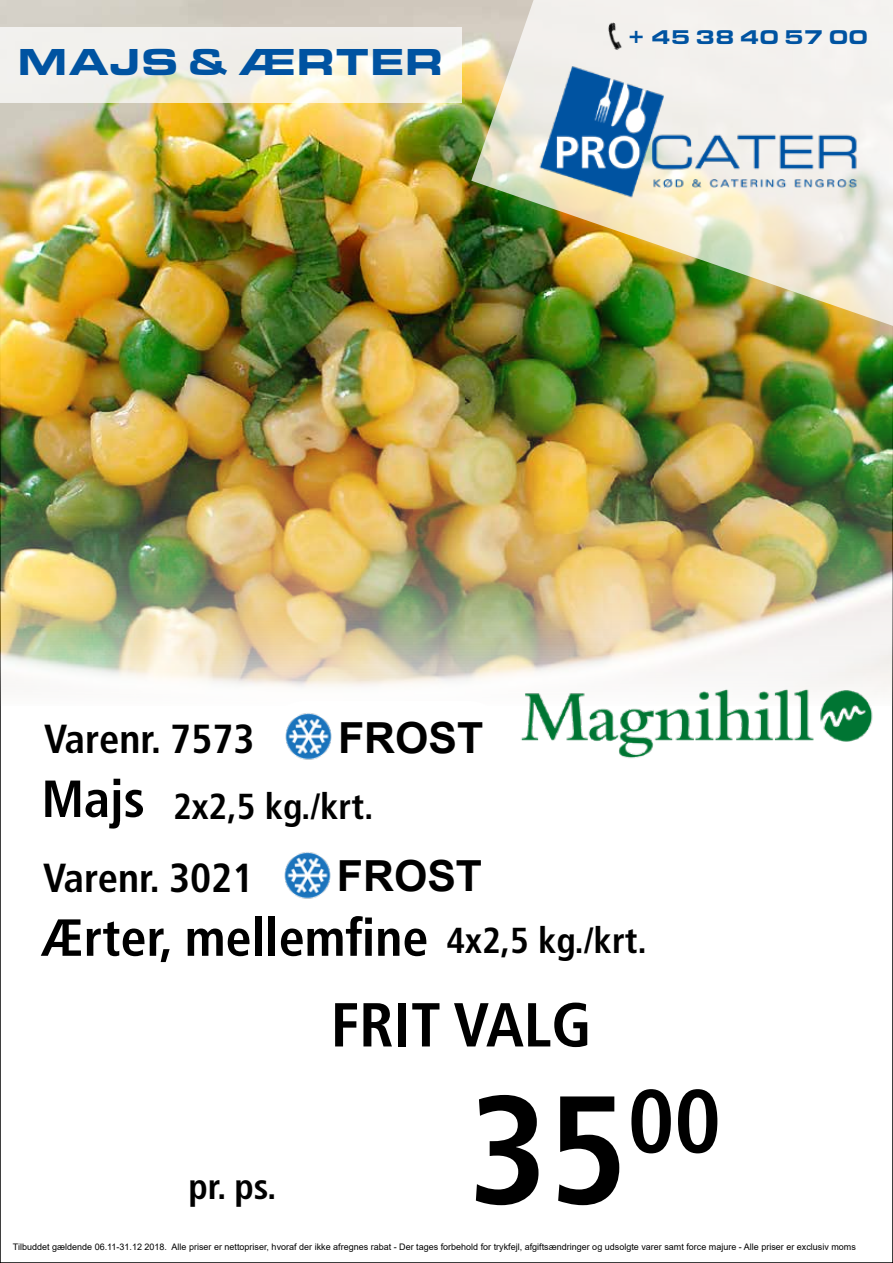
<style>
.page{position:relative;width:893px;height:1263px;background:#fff}
.page>*{position:absolute;margin:0;border:0;box-sizing:border-box;transform-origin:0 0}
.t1{font:700 condensed 153.6px "Frutiger LT Std";color:#000}
.t2{font:700 condensed 61.95px "Frutiger LT Std";color:#000}
.t3{font:700 condensed 52.2px "Frutiger LT Std";color:#000}
.t4{font:700 42.9px "Arial";color:#000}
.t5{font:700 condensed 40.5px "Frutiger LT Std";color:#000}
.t6{font:900 39px "Eurostile Ext";letter-spacing:.015em;color:#0053a1}
.t7{font:700 condensed 36.15px "Frutiger LT Std";color:#000}
.t8{font:900 20.7px "Eurostile Ext";color:#0053a1}
.t9{font:9px "Arial";color:#000}
</style>
<div class="page">
<img style="left:0;top:0;width:893px;height:706px">
<img style="left:471px;top:0;width:422px;height:357px">
<img style="left:532px;top:63px;width:332px;height:140px">
<img style="left:597px;top:20px;width:34px;height:32px">
<svg style="left:0;top:27px;width:461px;height:76px;background:#f2f0e5"></svg>
<div style="left:270px;top:701px;width:231px;height:71px;background:#fff;border-radius:33px"></div>
<img style="left:285px;top:713px;width:47px;height:47px">
<img style="left:284px;top:852px;width:47px;height:47px">
<img style="left:511px;top:677px;width:369px;height:82px">
<h3 class="t6" style="left:17px;top:33px;width:428px">MAJS &amp; ÆRTER</h3>
<h3 class="t8" style="left:627px;top:21px;width:243px">+ 45 38 40 57 00</h3>
<h3 class="t4" style="left:338px;top:707px;width:147px">FROST</h3>
<h3 class="t5" style="left:44px;top:715px;width:212px">Varenr. 7573</h3>
<h3 class="t3" style="left:42px;top:768px;width:105px">Majs</h3>
<h3 class="t7" style="left:173px;top:784px;width:202px">2x2,5 kg./krt.</h3>
<h3 class="t4" style="left:337px;top:846px;width:147px">FROST</h3>
<h3 class="t5" style="left:43px;top:854px;width:212px">Varenr. 3021</h3>
<h3 class="t3" style="left:40px;top:907px;width:390px">Ærter, mellemfine</h3>
<h3 class="t7" style="left:446px;top:919px;width:202px">4x2,5 kg./krt.</h3>
<h3 class="t7" style="left:189px;top:1164px;width:90px">pr. ps.</h3>
<h2 class="t2" style="left:331px;top:988px;width:263px">FRIT VALG</h2>
<h1 class="t1" style="left:468px;top:1059px;width:254px">35<sup>00</sup></h1>
<p class="t9" style="left:13px;top:1240px;width:844px">Tilbuddet gældende 06.11-31.12 2018. Alle priser er nettopriser, hvoraf der ikke afregnes rabat - Der tages forbehold for trykfejl, afgiftsændringer og udsolgte varer samt force majure - Alle priser er exclusiv moms</p>
</div>
